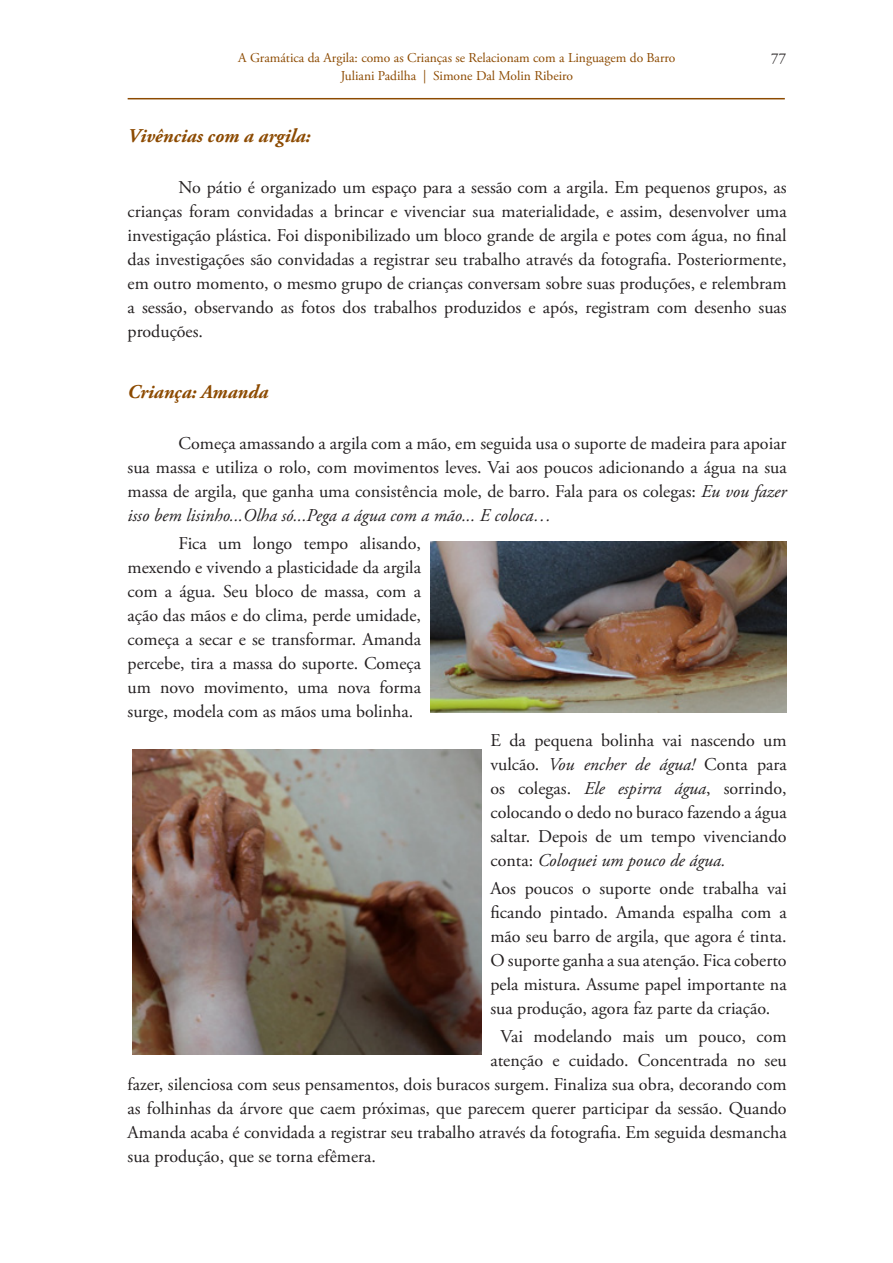
<style>
.page{position:relative;width:893px;height:1263px;background:#fff}
.page>*{position:absolute;margin:0;border:0;box-sizing:border-box;transform-origin:0 0}
.SUBÍTULO_2{font:italic 700 19.5px "Adobe Garamond Pro";color:#8c4a00}
.TEXTO_NORMAL{font:18px/24px "Adobe Garamond Pro";color:#231f20;text-align:justify}
.TEXTO_NORMAL_-_sem_r{font:18px/24px "Adobe Garamond Pro";color:#231f20;text-align:justify}
.t1{font:15px "Adobe Garamond Pro";color:#231f20}
.t2{font:13.5px "Adobe Garamond Pro";color:#8c4a00}
.s1{font-style:italic}
</style>
<div class="page">
<hr style="left:128px;top:98px;width:657px;height:1px;background:#8c4a00">
<img style="left:430px;top:542px;width:357px;height:170px">
<img style="left:132px;top:749px;width:350px;height:306px">
<p class="t2" style="left:238px;top:49px;width:439px">A Gramática da Argila: como as Crianças se Relacionam com a Linguagem do Barro</p>
<p class="t1" style="left:771px;top:49px;width:16px">77</p>
<p class="t2" style="left:341px;top:67px;width:234px">Juliani Padilha | Simone Dal Molin Ribeiro</p>
<p class="SUBÍTULO_2" style="left:128px;top:124px;width:185px">Vivências com a argila:</p>
<p class="TEXTO_NORMAL" style="left:128px;top:176px;width:661px;text-indent:51px">No pátio é organizado um espaço para a sessão com a argila. Em pequenos grupos, as crianças foram convidadas a brincar e vivenciar sua materialidade, e assim, desenvolver uma investigação plástica. Foi disponibilizado um bloco grande de argila e potes com água, no final das investigações são convidadas a registrar seu trabalho através da fotografia. Posteriormente, em outro momento, o mesmo grupo de crianças conversam sobre suas produções, e relembram a sessão, observando as fotos dos trabalhos produzidos e após, registram com desenho suas produções.</p>
<p class="SUBÍTULO_2" style="left:128px;top:380px;width:142px">Criança: Amanda</p>
<p class="TEXTO_NORMAL" style="left:128px;top:432px;width:661px;text-indent:51px">Começa amassando a argila com a mão, em seguida usa o suporte de madeira para apoiar sua massa e utiliza o rolo, com movimentos leves. Vai aos poucos adicionando a água na sua massa de argila, que ganha uma consistência mole, de barro. Fala para os colegas: <span class="s1">Eu vou fazer isso bem lisinho...Olha só...Pega a água com a mão... E coloca…</span></p>
<p class="TEXTO_NORMAL" style="left:128px;top:532px;width:295px;text-indent:51px">Fica um longo tempo alisando, mexendo e vivendo a plasticidade da argila com a água. Seu bloco de massa, com a ação das mãos e do clima, perde umidade, começa a secar e se transformar. Amanda percebe, tira a massa do suporte. Começa um novo movimento, uma nova forma surge, modela com as mãos uma bolinha.</p>
<p class="TEXTO_NORMAL_-_sem_r" style="left:490px;top:729px;width:298px">E da pequena bolinha vai nascendo um vulcão. <span class="s1">Vou encher de água!</span> Conta para os colegas. <span class="s1">Ele espirra água</span>, sorrindo, colocando o dedo no buraco fazendo a água saltar. Depois de um tempo vivenciando conta: <span class="s1">Coloquei um pouco de água.</span></p>
<p class="TEXTO_NORMAL_-_sem_r" style="left:490px;top:877px;width:298px">Aos poucos o suporte onde trabalha vai ficando pintado. Amanda espalha com a mão seu barro de argila, que agora é tinta.<br>O suporte ganha a sua atenção. Fica coberto pela mistura. Assume papel importante na sua produção, agora faz parte da criação.</p>
<p class="TEXTO_NORMAL_-_sem_r" style="left:501px;top:1025px;width:287px">Vai modelando mais um pouco, com</p>
<p class="TEXTO_NORMAL_-_sem_r" style="left:490px;top:1049px;width:298px">atenção e cuidado. Concentrada no seu</p>
<p class="TEXTO_NORMAL_-_sem_r" style="left:128px;top:1073px;width:661px">fazer, silenciosa com seus pensamentos, dois buracos surgem. Finaliza sua obra, decorando com</p>
<p class="TEXTO_NORMAL_-_sem_r" style="left:128px;top:1097px;width:661px">as folhinhas da árvore que caem próximas, que parecem querer participar da sessão. Quando</p>
<p class="TEXTO_NORMAL_-_sem_r" style="left:128px;top:1121px;width:660px">Amanda acaba é convidada a registrar seu trabalho através da fotografia. Em seguida desmancha</p>
<p class="TEXTO_NORMAL_-_sem_r" style="left:128px;top:1145px;width:250px">sua produção, que se torna efêmera.</p>
</div>
